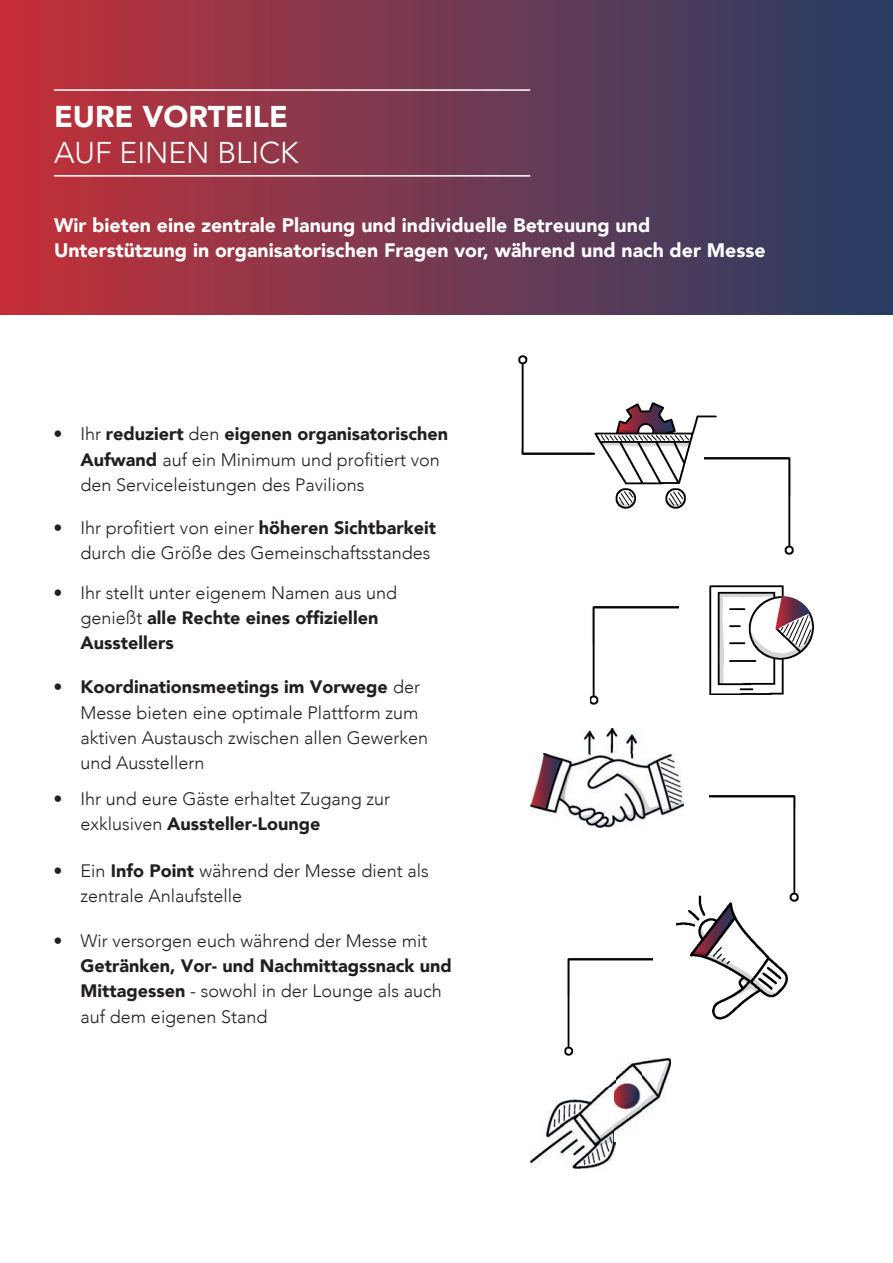
<style>
.page{position:relative;width:893px;height:1263px;background:#fff}
.page>*{position:absolute;margin:0;border:0;box-sizing:border-box;transform-origin:0 0}
.t1{font:300 30px "Avenir";color:#fff}
.t2{font:900 30px "Avenir";color:#fff}
.t3{font:900 19.5px/25.3px "Avenir";color:#fff}
.t4{font:300 18px/25.2px "Avenir";color:#231f20}
.t5{font:900 18px/25.2px "Avenir";color:#231f20}
.s1{font-weight:900}
.s2{font-weight:300}
</style>
<div class="page">
<div style="left:0;top:0;width:893px;height:315px;background:linear-gradient(to right,#c3323a,#253f67)"></div>
<hr style="left:54px;top:175px;width:476px;height:2px;background:#fff">
<hr style="left:54px;top:89px;width:476px;height:2px;background:#fff">
<img style="left:590px;top:402px;width:127px;height:106px">
<img style="left:521px;top:447px;width:69px;height:8px">
<img style="left:519px;top:355px;width:9px;height:92px">
<img style="left:710px;top:586px;width:104px;height:109px">
<img style="left:710px;top:795px;width:86px;height:14px">
<img style="left:705px;top:449px;width:86px;height:47px">
<img style="left:592px;top:606px;width:86px;height:39px">
<img style="left:567px;top:958px;width:86px;height:38px">
<img style="left:789px;top:809px;width:9px;height:92px">
<img style="left:749px;top:495px;width:44px;height:60px">
<img style="left:590px;top:645px;width:9px;height:59px">
<img style="left:564px;top:996px;width:10px;height:60px">
<img style="left:530px;top:753px;width:153px;height:74px">
<img style="left:561px;top:728px;width:92px;height:26px">
<img style="left:675px;top:895px;width:113px;height:125px">
<img style="left:530px;top:1087px;width:85px;height:81px">
<img style="left:615px;top:1061px;width:28px;height:75px">
<img style="left:643px;top:1059px;width:28px;height:53px">
<img style="left:607px;top:1079px;width:8px;height:8px">
<h1 class="t2" style="left:54px;top:91px;width:235px">EURE VORTEILE</h1>
<h1 class="t1" style="left:54px;top:135px;width:246px">AUF EINEN BLICK</h1>
<p class="t3" style="left:54px;top:212px;width:713px">Wir bieten eine zentrale Planung und individuelle Betreuung und<br>Unterstützung in organisatorischen Fragen vor, während und nach der Messe</p>
<p class="t4" style="left:81px;top:422px;width:369px;text-indent:-27px">• Ihr <span class="s1">reduziert</span> den <span class="s1">eigenen organisatorischen<br>Aufwand</span> auf ein Minimum und profitiert von den Serviceleistungen des Pavilions</p>
<p class="t4" style="left:81px;top:515px;width:357px;text-indent:-27px">• Ihr profitiert von einer <span class="s1">höheren Sichtbarkeit </span>durch die Größe des Gemeinschaftsstandes</p>
<p class="t4" style="left:81px;top:580px;width:318px;text-indent:-27px">• Ihr stellt unter eigenem Namen aus und genießt <span class="s1">alle Rechte eines offiziellen<br>Ausstellers</span></p>
<p class="t4" style="left:81px;top:675px;width:349px;text-indent:-27px">• <span class="s1">Koordinationsmeetings im Vorwege</span> der Messe bieten eine optimale Plattform zum aktiven Austausch zwischen allen Gewerken und Ausstellern</p>
<p class="t4" style="left:81px;top:786px;width:311px;text-indent:-27px">• Ihr und eure Gäste erhaltet Zugang zur exklusiven <span class="s1">Aussteller-Lounge</span></p>
<p class="t4" style="left:81px;top:858px;width:350px;text-indent:-27px">• Ein <span class="s1">Info Point</span> während der Messe dient als zentrale Anlaufstelle</p>
<p class="t4" style="left:54px;top:928px;width:375px">• Wir versorgen euch während der Messe mit</p>
<p class="t5" style="left:81px;top:953px;width:373px">Getränken, Vor- und Nachmittagssnack und<br>Mittagessen <span class="s2">- sowohl in der Lounge als auch auf dem eigenen Stand</span></p>
</div>
